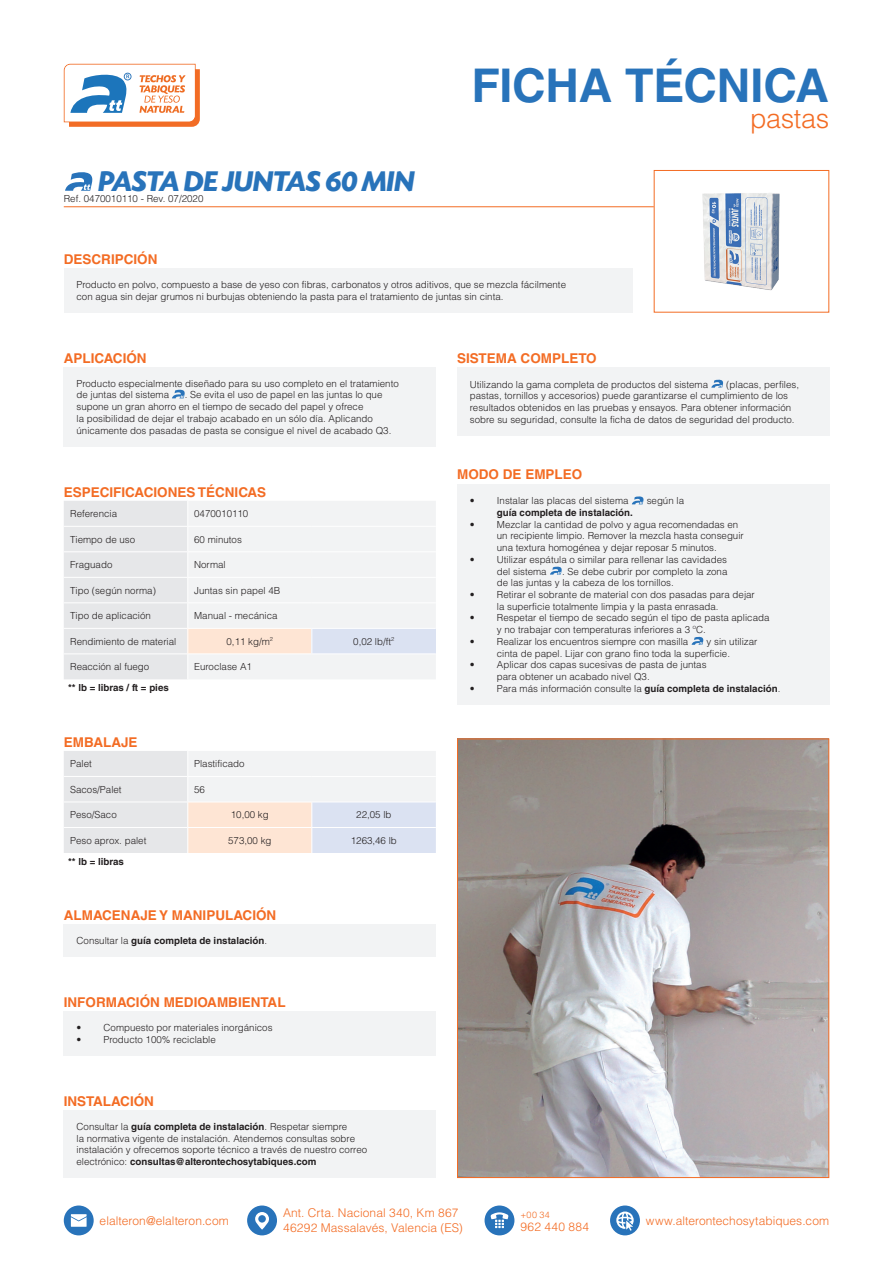
<style>
.page{position:relative;width:893px;height:1263px;background:#fff}
.page>*{position:absolute;margin:0;border:0;box-sizing:border-box;transform-origin:0 0}
.t1{font:700 46.5px "Helvetica LT Std";letter-spacing:-.005em;color:#2873ba}
.t2{font:italic 700 30px "Today SHOP";color:#2873ba}
.t3{font:300 27px "Helvetica LT Std";letter-spacing:-.015em;color:#f36c24}
.t4{font:700 13.5px "Helvetica LT Std";color:#f36c24}
.t5{font:300 12px/14.7px "Helvetica LT Std";letter-spacing:.005em;color:#f36c24}
.t6{font:300 12px "Helvetica LT Std";letter-spacing:.03em;color:#f36c24}
.t7{font:300 9.75px/11.7px "Helvetica LT Std";color:#231f20}
.t8{font:700 9.75px "Helvetica LT Std";color:#231f20}
.t9{font:300 9px "Helvetica LT Std";color:#f36c24}
.s1{font-weight:300}
.s2{font-weight:700}
</style>
<div class="page">
<svg style="left:485px;top:1205px;width:29px;height:30px"></svg>
<svg style="left:64px;top:1205px;width:30px;height:30px"></svg>
<svg style="left:610px;top:1205px;width:30px;height:30px"></svg>
<svg style="left:247px;top:1205px;width:30px;height:30px"></svg>
<svg style="left:64px;top:64px;width:136px;height:63px"></svg>
<hr style="left:64px;top:206px;width:590px;height:1px;background:#f36c24">
<svg style="left:65px;top:172px;width:27px;height:19px"></svg>
<div style="left:64px;top:268px;width:568px;height:44px;background:#f2f3f4"></div>
<div style="left:64px;top:367px;width:372px;height:79px;background:#f2f3f4"></div>
<svg style="left:172px;top:390px;width:13px;height:8px"></svg>
<svg style="left:64px;top:501px;width:372px;height:178px"></svg>
<hr style="left:312px;top:653px;width:124px;height:1px;background:#fff">
<svg style="left:64px;top:751px;width:372px;height:102px"></svg>
<div style="left:64px;top:1110px;width:372px;height:68px;background:#f2f3f4"></div>
<div style="left:64px;top:924px;width:372px;height:33px;background:#f2f3f4"></div>
<img style="left:459px;top:740px;width:368px;height:436px">
<div style="left:457px;top:484px;width:372px;height:220px;background:#f2f3f4"></div>
<svg style="left:632px;top:496px;width:11px;height:8px"></svg>
<svg style="left:550px;top:567px;width:12px;height:8px"></svg>
<svg style="left:692px;top:637px;width:11px;height:8px"></svg>
<img style="left:702px;top:193px;width:78px;height:98px">
<div style="left:64px;top:1011px;width:372px;height:45px;background:#f2f3f4"></div>
<div style="left:457px;top:367px;width:372px;height:68px;background:#f2f3f4"></div>
<svg style="left:711px;top:380px;width:12px;height:8px"></svg>
<h2 class="t2" style="left:98px;top:166px;width:317px">PASTA DE JUNTAS 60 MIN</h2>
<p class="t7" style="left:64px;top:193px;width:141px">Ref. 0470010110 - Rev. 07/2020</p>
<h1 class="t1" style="left:471px;top:57px;width:359px">FICHA TÉCNICA</h1>
<h3 class="t3" style="left:750px;top:101px;width:80px">pastas</h3>
<h3 class="t4" style="left:64px;top:251px;width:95px">DESCRIPCIÓN</h3>
<p class="t7" style="left:77px;top:279px;width:491px">Producto en polvo, compuesto a base de yeso con fibras, carbonatos y otros aditivos, que se mezcla fácilmente con agua sin dejar grumos ni burbujas obteniendo la pasta para el tratamiento de juntas sin cinta.</p>
<h3 class="t4" style="left:64px;top:350px;width:84px">APLICACIÓN</h3>
<p class="t7" style="left:77px;top:377px;width:324px">Producto especialmente diseñado para su uso completo en el tratamiento de juntas del sistema</p>
<p class="t7" style="left:77px;top:389px;width:316px;text-indent:108px">. Se evita el uso de papel en las juntas lo que supone un gran ahorro en el tiempo de secado del papel y ofrece<br>la posibilidad de dejar el trabajo acabado en un sólo día. Aplicando únicamente dos pasadas de pasta se consigue el nivel de acabado Q3.</p>
<h3 class="t4" style="left:64px;top:483px;width:204px">ESPECIFICACIONES TÉCNICAS</h3>
<p class="t7" style="left:70px;top:508px;width:48px">Referencia</p>
<p class="t7" style="left:194px;top:508px;width:56px">0470010110</p>
<p class="t7" style="left:70px;top:533px;width:67px">Tiempo de uso</p>
<p class="t7" style="left:194px;top:533px;width:49px">60 minutos</p>
<p class="t7" style="left:70px;top:559px;width:44px">Fraguado</p>
<p class="t7" style="left:194px;top:559px;width:33px">Normal</p>
<p class="t7" style="left:70px;top:584px;width:87px">Tipo (según norma)</p>
<p class="t7" style="left:194px;top:584px;width:88px">Juntas sin papel 4B</p>
<p class="t7" style="left:70px;top:610px;width:82px">Tipo de aplicación</p>
<p class="t7" style="left:194px;top:610px;width:85px">Manual - mecánica</p>
<p class="t7" style="left:70px;top:635px;width:108px">Rendimiento de material</p>
<p class="t7" style="left:227px;top:635px;width:48px">0,11 kg/m<sup>2</sup></p>
<p class="t7" style="left:353px;top:635px;width:43px">0,02 lb/ft<sup>2</sup></p>
<p class="t7" style="left:70px;top:661px;width:81px">Reacción al fuego</p>
<p class="t7" style="left:194px;top:661px;width:59px">Euroclase A1</p>
<p class="t8" style="left:68px;top:682px;width:102px">** lb = libras / ft = pies</p>
<h3 class="t4" style="left:64px;top:734px;width:75px">EMBALAJE</h3>
<p class="t7" style="left:70px;top:758px;width:23px">Palet</p>
<p class="t7" style="left:194px;top:758px;width:52px">Plastificado</p>
<p class="t7" style="left:70px;top:783px;width:53px">Sacos/Palet</p>
<p class="t7" style="left:194px;top:783px;width:12px">56</p>
<p class="t7" style="left:70px;top:809px;width:48px">Peso/Saco</p>
<p class="t7" style="left:231px;top:809px;width:39px">10,00 kg</p>
<p class="t7" style="left:356px;top:809px;width:37px">22,05 lb</p>
<p class="t7" style="left:70px;top:834px;width:78px">Peso aprox. palet</p>
<p class="t7" style="left:228px;top:834px;width:45px">573,00 kg</p>
<p class="t7" style="left:351px;top:834px;width:48px">1263,46 lb</p>
<p class="t8" style="left:68px;top:856px;width:57px">** lb = libras</p>
<h3 class="t4" style="left:64px;top:907px;width:214px">ALMACENAJE Y MANIPULACIÓN</h3>
<p class="t8" style="left:77px;top:935px;width:192px"><span class="s1">Consultar la</span> guía completa de instalación<span class="s1">.</span></p>
<h3 class="t4" style="left:64px;top:994px;width:223px">INFORMACIÓN MEDIOAMBIENTAL</h3>
<p class="t7" style="left:77px;top:1022px;width:198px">• Compuesto por materiales inorgánicos</p>
<p class="t7" style="left:77px;top:1034px;width:141px">• Producto 100% reciclable</p>
<h3 class="t4" style="left:64px;top:1093px;width:92px">INSTALACIÓN</h3>
<p class="t7" style="left:77px;top:1121px;width:292px">Consultar la <span class="s2">guía completa de instalación</span>. Respetar siempre<br>la normativa vigente de instalación. Atendemos consultas sobre instalación y ofrecemos soporte técnico a través de nuestro correo electrónico: <span class="s2">consultas@alterontechosytabiques.com</span></p>
<h3 class="t4" style="left:457px;top:350px;width:141px">SISTEMA COMPLETO</h3>
<p class="t7" style="left:470px;top:378px;width:240px">Utilizando la gama completa de productos del sistema</p>
<p class="t7" style="left:470px;top:378px;width:331px;text-indent:256px">(placas, perfiles, pastas, tornillos y accesorios) puede garantizarse el cumplimiento de los resultados obtenidos en las pruebas y ensayos. Para obtener información sobre su seguridad, consulte la ficha de datos de seguridad del producto.</p>
<h3 class="t4" style="left:457px;top:466px;width:127px">MODO DE EMPLEO</h3>
<p class="t7" style="left:470px;top:495px;width:160px">• Instalar las placas del sistema</p>
<p class="t7" style="left:647px;top:495px;width:39px">según la</p>
<p class="t8" style="left:497px;top:507px;width:138px">guía completa de instalación.</p>
<p class="t7" style="left:497px;top:518px;width:248px;text-indent:-27px">• Mezclar la cantidad de polvo y agua recomendadas en un recipiente limpio. Remover la mezcla hasta conseguir una textura homogénea y dejar reposar 5 minutos.</p>
<p class="t7" style="left:497px;top:553px;width:232px;text-indent:-27px">• Utilizar espátula o similar para rellenar las cavidades del sistema</p>
<p class="t7" style="left:497px;top:565px;width:232px;text-indent:65px">. Se debe cubrir por completo la zona de las juntas y la cabeza de los tornillos.</p>
<p class="t7" style="left:497px;top:589px;width:259px;text-indent:-27px">• Retirar el sobrante de material con dos pasadas para dejar la superficie totalmente limpia y la pasta enrasada.</p>
<p class="t7" style="left:497px;top:612px;width:274px;text-indent:-27px">• Respetar el tiempo de secado según el tipo de pasta aplicada y no trabajar con temperaturas inferiores a 3 ºC.</p>
<p class="t7" style="left:470px;top:635px;width:220px">• Realizar los encuentros siempre con masilla</p>
<p class="t7" style="left:497px;top:635px;width:262px;text-indent:210px">y sin utilizar cinta de papel. Lijar con grano fino toda la superficie.</p>
<p class="t7" style="left:497px;top:659px;width:211px;text-indent:-27px">• Aplicar dos capas sucesivas de pasta de juntas para obtener un acabado nivel Q3.</p>
<p class="t7" style="left:470px;top:682px;width:312px">• Para más información consulte la <span class="s2">guía completa de instalación</span>.</p>
<p class="t5" style="left:283px;top:1206px;width:181px">Ant. Crta. Nacional 340, Km 867<br>46292 Massalavés, Valencia (ES)</p>
<p class="t9" style="left:520px;top:1209px;width:31px">+00 34</p>
<p class="t6" style="left:520px;top:1219px;width:70px">962 440 884</p>
<p class="t5" style="left:100px;top:1213px;width:131px">elalteron@elalteron.com</p>
<p class="t5" style="left:646px;top:1213px;width:185px">www.alterontechosytabiques.com</p>
</div>
